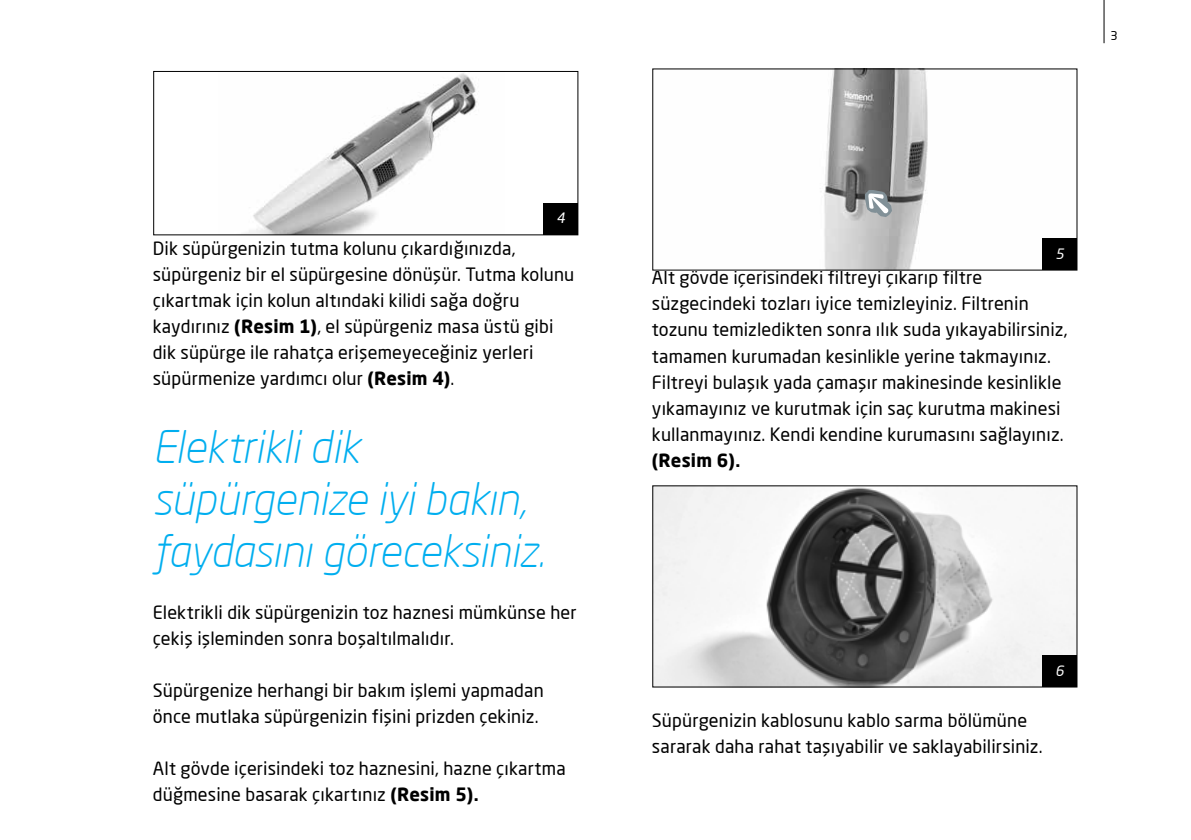
<style>
.page{position:relative;width:1191px;height:840px;background:#fff}
.page>*{position:absolute;margin:0;border:0;box-sizing:border-box;transform-origin:0 0}
.t1{font:italic 300 44px/52px "Neo Sans Pro";letter-spacing:-.005em;color:#00aeef}
.t2{font:18px/26px "Neo Sans Pro";letter-spacing:.01em;color:#000}
.t3{font:700 18px "Neo Sans Pro";letter-spacing:.01em;color:#000}
.t4{font:italic 14px "Neo Sans Pro";color:#fff}
.t5{font:12px "Neo Sans Pro";color:#000}
.s1{font-weight:700}
</style>
<div class="page">
<hr style="left:1103px;top:0;width:1px;height:43px;background:#000">
<img style="left:824px;top:71px;width:104px;height:197px">
<div style="left:1042px;top:238px;width:35px;height:32px;background:#000"></div>
<svg style="left:824px;top:149px;width:79px;height:72px;background:#979898"></svg>
<img style="left:248px;top:73px;width:229px;height:160px">
<div style="left:153px;top:71px;width:425px;height:164px;border:1px solid #000"></div>
<div style="left:543px;top:203px;width:35px;height:32px;background:#000"></div>
<img style="left:654px;top:487px;width:421px;height:197px">
<div style="left:1042px;top:655px;width:35px;height:31px;background:#000"></div>
<p class="t4" style="left:556px;top:209px;width:10px">4</p>
<p class="t2" style="left:153px;top:235px;width:423px">Dik süpürgenizin tutma kolunu çıkardığınızda, süpürgeniz bir el süpürgesine dönüşür. Tutma kolunu çıkartmak için kolun altındaki kilidi sağa doğru kaydırınız <span class="s1">(Resim 1)</span>, el süpürgeniz masa üstü gibi dik süpürge ile rahatça erişemeyeceğiniz yerleri süpürmenize yardımcı olur <span class="s1">(Resim 4)</span>.</p>
<h1 class="t1" style="left:153px;top:420px;width:394px">Elektrikli dik süpürgenize iyi bakın, faydasını göreceksiniz.</h1>
<p class="t2" style="left:153px;top:599px;width:425px">Elektrikli dik süpürgenizin toz haznesi mümkünse her çekiş işleminden sonra boşaltılmalıdır.</p>
<p class="t2" style="left:153px;top:677px;width:392px">Süpürgenize herhangi bir bakım işlemi yapmadan önce mutlaka süpürgenizin fişini prizden çekiniz.</p>
<p class="t2" style="left:153px;top:755px;width:414px">Alt gövde içerisindeki toz haznesini, hazne çıkartma düğmesine basarak çıkartınız <span class="s1">(Resim 5).</span></p>
<p class="t5" style="left:1110px;top:28px;width:9px">3</p>
<p class="t4" style="left:1055px;top:245px;width:10px">5</p>
<p class="t2" style="left:652px;top:264px;width:417px">Alt gövde içerisindeki filtreyi çıkarıp filtre süzgecindeki tozları iyice temizleyiniz. Filtrenin tozunu temizledikten sonra ılık suda yıkayabilirsiniz, tamamen kurumadan kesinlikle yerine takmayınız.<br>Filtreyi bulaşık yada çamaşır makinesinde kesinlikle yıkamayınız ve kurutmak için saç kurutma makinesi kullanmayınız. Kendi kendine kurumasını sağlayınız.</p>
<p class="t3" style="left:652px;top:448px;width:90px">(Resim 6).</p>
<p class="t2" style="left:652px;top:706px;width:392px">Süpürgenizin kablosunu kablo sarma bölümüne sararak daha rahat taşıyabilir ve saklayabilirsiniz.</p>
<p class="t4" style="left:1055px;top:661px;width:10px">6</p>
</div>
